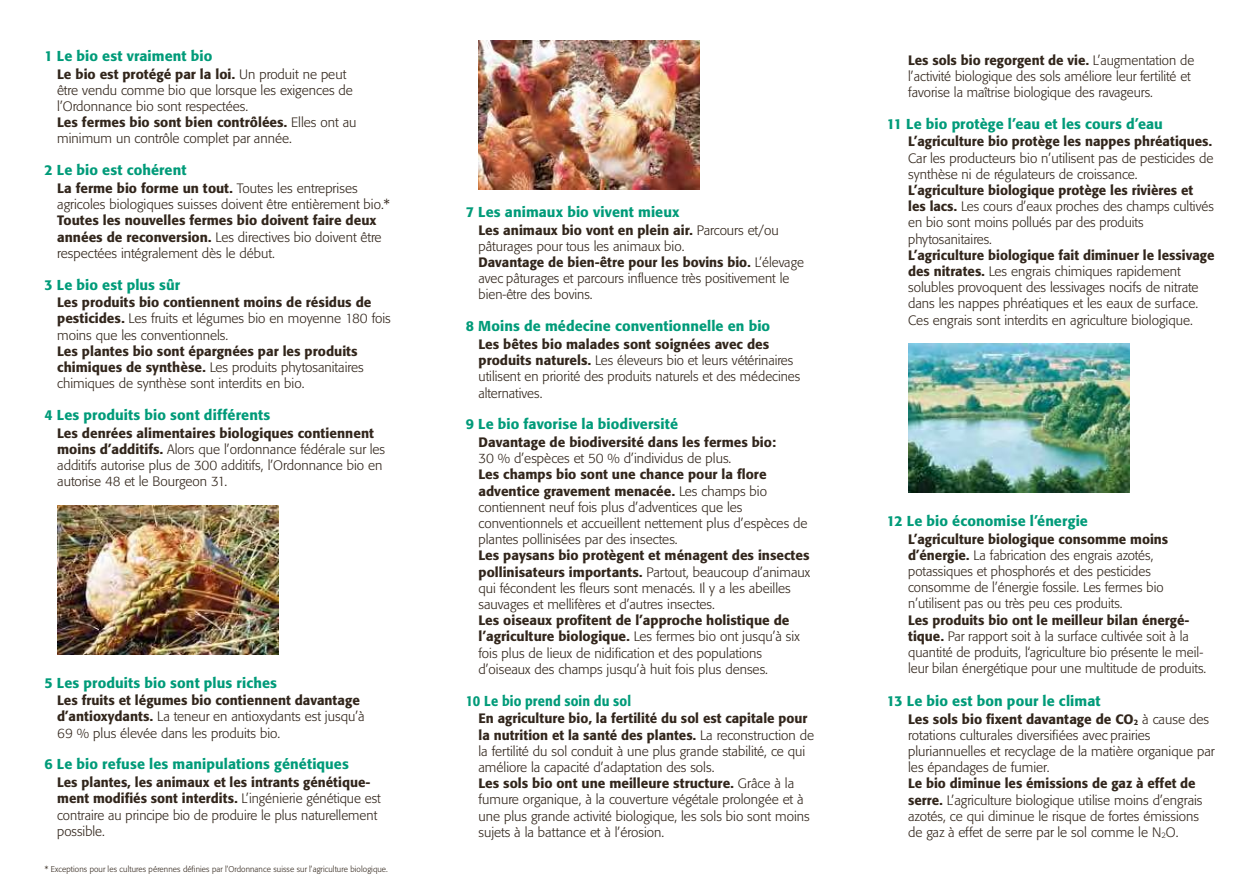
<style>
.page{position:relative;width:1257px;height:893px;background:#fff}
.page>*{position:absolute;margin:0;border:0;box-sizing:border-box;transform-origin:0 0}
.t1{font:500 14.25px "Formata BQ";letter-spacing:.01em;color:#009b79}
.t2{font:500 14.25px "Formata BQ";letter-spacing:.01em;color:#009b79;scale:.9 1}
.t3{font:300 13.5px/16.2px "Formata BQ";color:#32261c}
.t4{font:500 13.5px/16.2px "Formata BQ";color:#32261c}
.t5{font:300 8.25px "Formata BQ";letter-spacing:.01em;color:#32261c}
.s1{font-weight:500}
.s2{font-weight:300}
</style>
<div class="page">
<img style="left:908px;top:344px;width:221px;height:148px">
<img style="left:57px;top:505px;width:221px;height:149px">
<img style="left:478px;top:40px;width:221px;height:149px">
<p class="t1" style="left:44px;top:50px;width:169px">1 Le bio est vraiment bio</p>
<p class="t3" style="left:57px;top:67px;width:301px"><span class="s1">Le bio est protégé par la loi.</span> Un produit ne peut être vendu comme bio que lorsque les exigences de l’Ordonnance bio sont respectées.<br><span class="s1">Les fermes bio sont bien contrôlées.</span> Elles ont au minimum un contrôle complet par année.</p>
<p class="t1" style="left:44px;top:164px;width:144px">2 Le bio est cohérent</p>
<p class="t3" style="left:57px;top:181px;width:334px"><span class="s1">La ferme bio forme un tout.</span> Toutes les entreprises agricoles biologiques suisses doivent être entièrement bio.*</p>
<p class="t4" style="left:57px;top:214px;width:326px">Toutes les nouvelles fermes bio doivent faire deux années de reconversion. <span class="s2">Les directives bio doivent être respectées intégralement dès le début.</span></p>
<p class="t1" style="left:44px;top:278px;width:137px">3 Le bio est plus sûr</p>
<p class="t3" style="left:57px;top:295px;width:335px"><span class="s1">Les produits bio contiennent moins de résidus de pesticides.</span> Les fruits et légumes bio en moyenne 180 fois moins que les conventionnels.</p>
<p class="t3" style="left:57px;top:344px;width:308px"><span class="s1">Les plantes bio sont épargnées par les produits chimiques de synthèse.</span> Les produits phytosanitaires chimiques de synthèse sont interdits en bio.</p>
<p class="t1" style="left:44px;top:409px;width:227px">4 Les produits bio sont différents</p>
<p class="t3" style="left:57px;top:426px;width:329px"><span class="s1">Les denrées alimentaires biologiques contiennent moins d’additifs.</span> Alors que l’ordonnance fédérale sur les additifs autorise plus de 300 additifs, l’Ordonnance bio en autorise 48 et le Bourgeon 31.</p>
<p class="t1" style="left:44px;top:676px;width:234px">5 Les produits bio sont plus riches</p>
<p class="t3" style="left:57px;top:693px;width:309px"><span class="s1">Les fruits et légumes bio contiennent davantage d’antioxydants.</span> La teneur en antioxydants est jusqu’à<br>69 % plus élevée dans les produits bio.</p>
<p class="t1" style="left:44px;top:758px;width:306px">6 Le bio refuse les manipulations génétiques</p>
<p class="t3" style="left:57px;top:775px;width:325px"><span class="s1">Les plantes, les animaux et les intrants génétique&shy;ment modifiés sont interdits.</span> L’ingénierie génétique est contraire au principe bio de produire le plus naturellement possible.</p>
<p class="t5" style="left:45px;top:865px;width:344px">* Exceptions pour les cultures pérennes définies par l’Ordonnance suisse sur l’agriculture biologique.</p>
<p class="t1" style="left:466px;top:205px;width:215px">7 Les animaux bio vivent mieux</p>
<p class="t3" style="left:478px;top:223px;width:327px"><span class="s1">Les animaux bio vont en plein air.</span> Parcours et/ou pâturages pour tous les animaux bio.<br><span class="s1">Davantage de bien-être pour les bovins bio.</span> L’élevage avec pâturages et parcours influence très positivement le bien-être des bovins.</p>
<p class="t1" style="left:466px;top:320px;width:306px">8 Moins de médecine conventionnelle en bio</p>
<p class="t3" style="left:478px;top:337px;width:323px"><span class="s1">Les bêtes bio malades sont soignées avec des produits naturels.</span> Les éleveurs bio et leurs vétérinaires utilisent en priorité des produits naturels et des médecines alternatives.</p>
<p class="t1" style="left:466px;top:418px;width:214px">9 Le bio favorise la biodiversité</p>
<p class="t4" style="left:478px;top:435px;width:299px">Davantage de biodiversité dans les fermes bio:</p>
<p class="t3" style="left:478px;top:451px;width:254px">30 % d’espèces et 50 % d’individus de plus.</p>
<p class="t3" style="left:478px;top:468px;width:330px"><span class="s1">Les champs bio sont une chance pour la flore adventice gravement menacée.</span> Les champs bio contiennent neuf fois plus d’adventices que les conventionnels et accueillent nettement plus d’espèces de plantes pollinisées par des insectes.</p>
<p class="t3" style="left:478px;top:549px;width:333px"><span class="s1">Les paysans bio protègent et ménagent des insectes pollinisateurs importants.</span> Partout, beaucoup d’animaux qui fécondent les fleurs sont menacés. Il y a les abeilles sauvages et mellifères et d’autres insectes.</p>
<p class="t3" style="left:478px;top:613px;width:323px"><span class="s1">Les oiseaux profitent de l’approche holistique de l’agriculture biologique.</span> Les fermes bio ont jusqu’à six fois plus de lieux de nidification et des populations d’oiseaux des champs jusqu’à huit fois plus denses.</p>
<p class="t2" style="left:466px;top:694px;width:185px">10 Le bio prend soin du sol</p>
<p class="t3" style="left:478px;top:712px;width:337px"><span class="s1">En agriculture bio, la fertilité du sol est capitale pour la nutrition et la santé des plantes.</span> La reconstruction de la fertilité du sol conduit à une plus grande stabilité, ce qui améliore la capacité d’adaptation des sols.<br><span class="s1">Les sols bio ont une meilleure structure.</span> Grâce à la fumure organique, à la couverture végétale prolongée et à une plus grande activité biologique, les sols bio sont moins sujets à la battance et à l’érosion.</p>
<p class="t3" style="left:908px;top:53px;width:287px"><span class="s1">Les sols bio regorgent de vie.</span> L’augmentation de l’activité biologique des sols améliore leur fertilité et favorise la maîtrise biologique des ravageurs.</p>
<p class="t1" style="left:887px;top:117px;width:277px">11 Le bio protège l’eau et les cours d’eau</p>
<p class="t4" style="left:908px;top:135px;width:305px">L’agriculture bio protège les nappes phréatiques.</p>
<p class="t3" style="left:908px;top:151px;width:307px">Car les producteurs bio n’utilisent pas de pesticides de synthèse ni de régulateurs de croissance.</p>
<p class="t3" style="left:908px;top:183px;width:307px"><span class="s1">L’agriculture biologique protège les rivières et les lacs.</span> Les cours d’eaux proches des champs cultivés en bio sont moins pollués par des produits phytosanitaires.</p>
<p class="t3" style="left:908px;top:248px;width:308px"><span class="s1">L’agriculture biologique fait diminuer le lessivage des nitrates.</span> Les engrais chimiques rapidement solubles provoquent des lessivages nocifs de nitrate dans les nappes phréatiques et les eaux de surface.<br>Ces engrais sont interdits en agriculture biologique.</p>
<p class="t1" style="left:887px;top:514px;width:202px">12 Le bio économise l’énergie</p>
<p class="t3" style="left:908px;top:532px;width:262px"><span class="s1">L’agriculture biologique consomme moins d’énergie.</span> La fabrication des engrais azotés, potassiques et phosphorés et des pesticides consomme de l’énergie fossile. Les fermes bio n’utilisent pas ou très peu ces produits.</p>
<p class="t3" style="left:908px;top:613px;width:300px"><span class="s1">Les produits bio ont le meilleur bilan énergé&shy;tique.</span> Par rapport soit à la surface cultivée soit à la quantité de produits, l‘agriculture bio présente le meil&shy;leur bilan énergétique pour une multitude de produits.</p>
<p class="t1" style="left:887px;top:694px;width:215px">13 Le bio est bon pour le climat</p>
<p class="t3" style="left:908px;top:712px;width:308px"><span class="s1">Les sols bio fixent davantage de CO</span><sub>2</sub> à cause des rotations culturales diversifiées avec prairies pluriannuelles et recyclage de la matière organique par les épandages de fumier.</p>
<p class="t3" style="left:908px;top:777px;width:296px"><span class="s1">Le bio diminue les émissions de gaz à effet de serre.</span> L’agriculture biologique utilise moins d’engrais azotés, ce qui diminue le risque de fortes émissions de gaz à effet de serre par le sol comme le N<sub>2</sub>O.</p>
</div>
